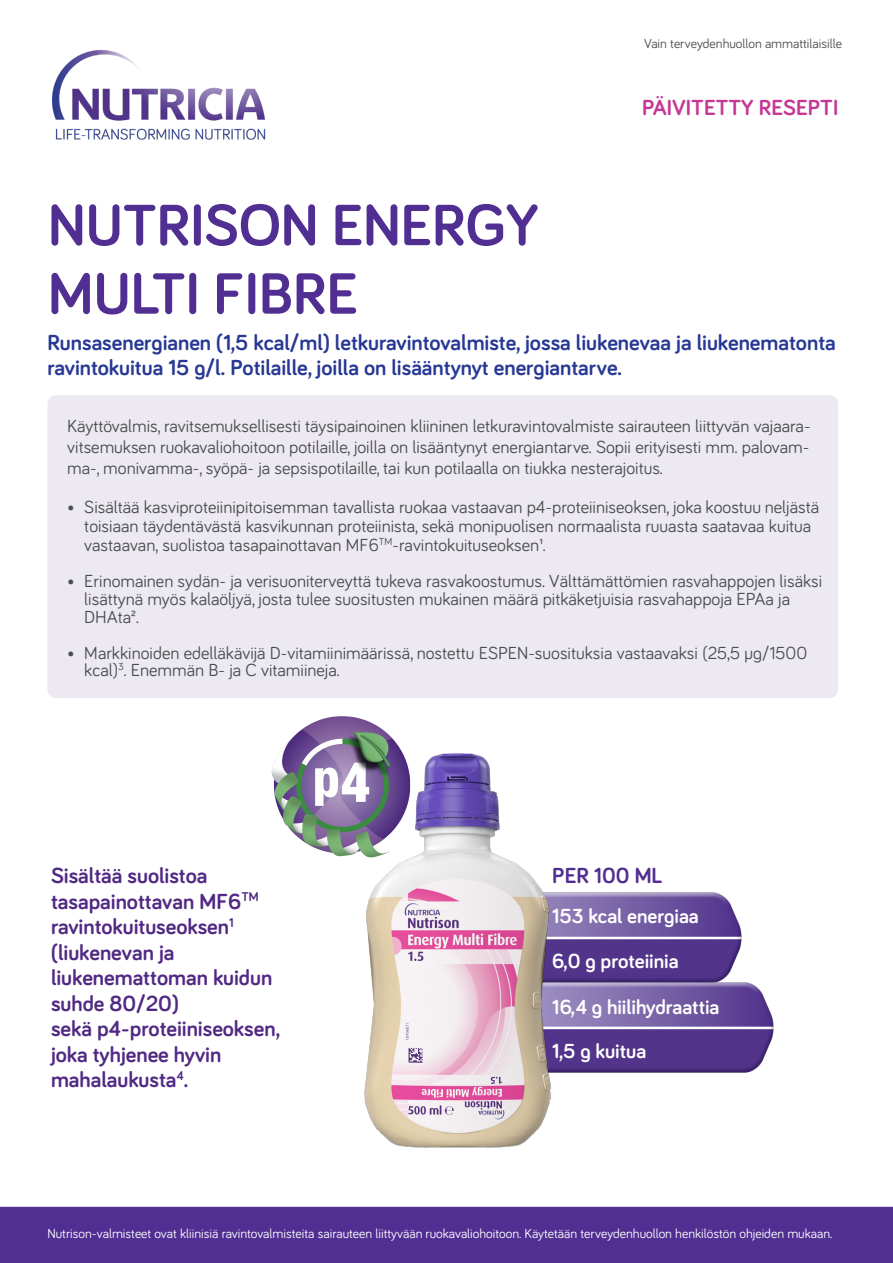
<style>
.page{position:relative;width:893px;height:1263px;background:#fff}
.page>*{position:absolute;margin:0;border:0;box-sizing:border-box;transform-origin:0 0}
.Otsikko{font:700 60px "Bariol";color:#502e92}
.Esittelyteksti{font:700 22.5px "Bariol";color:#512984}
.Esittelyteksti-2{font:700 22.5px "Bariol";color:#273895}
.Esittelyteksti-3{font:700 22.5px "Bariol";color:#c53895}
.Esittelyteksti-4{font:700 22.5px "Bariol";color:#502e92}
.t1{font:700 21px "Bariol";color:#fff}
.Leipis{font:18px/21px "Bariol";color:#4b4c4d}
.t2{font:13.5px "Bariol";color:#fff}
.t3{font:13.5px "Bariol";color:#4b4c4d}
</style>
<div class="page">
<img style="left:51px;top:50px;width:215px;height:90px">
<div style="left:0;top:1207px;width:893px;height:56px;background:#502e92"></div>
<div style="left:47px;top:395px;width:791px;height:303px;background:#ede9f2;border-radius:9px"></div>
<img style="left:574px;top:892px;width:168px;height:47px">
<img style="left:574px;top:939px;width:200px;height:134px">
<img style="left:364px;top:753px;width:210px;height:395px">
<img style="left:271px;top:716px;width:143px;height:145px">
<p class="t3" style="left:644px;top:34px;width:199px">Vain terveydenhuollon ammattilaisille</p>
<p class="Otsikko" style="left:48px;top:184px;width:492px">NUTRISON ENERGY</p>
<p class="Otsikko" style="left:48px;top:252px;width:311px">MULTI FIBRE</p>
<p class="Esittelyteksti-3" style="left:642px;top:92px;width:198px">PÄIVITETTY RESEPTI</p>
<p class="Esittelyteksti-2" style="left:47px;top:327px;width:790px">Runsasenergianen (1,5 kcal/ml) letkuravintovalmiste, jossa liukenevaa ja liukenematonta</p>
<p class="Esittelyteksti-2" style="left:47px;top:352px;width:576px">ravintokuitua 15 g/l. Potilaille, joilla on lisääntynyt energiantarve.</p>
<p class="Leipis" style="left:67px;top:414px;width:745px;text-align:justify">Käyttövalmis, ravitsemuksellisesti täysipainoinen kliininen letkuravintovalmiste sairauteen liittyvän vajaara&shy;vitsemuksen ruokavaliohoitoon potilaille, joilla on lisääntynyt energiantarve. Sopii erityisesti mm. palovam&shy;ma-, monivamma-, syöpä- ja sepsispotilaille, tai kun potilaalla on tiukka nesterajoitus.</p>
<p class="Leipis" style="left:84px;top:496px;width:736px;line-height:19.2px;text-indent:-17px">• Sisältää kasviproteiinipitoisemman tavallista ruokaa vastaavan p4-proteiiniseoksen, joka koostuu neljästä toisiaan täydentävästä kasvikunnan proteiinista, sekä monipuolisen normaalista ruuasta saatavaa kuitua vastaavan, suolistoa tasapainottavan MF6<sup>TM</sup>-ravintokuituseoksen1.</p>
<p class="Leipis" style="left:84px;top:571px;width:739px;line-height:17.7px;text-indent:-17px">• Erinomainen sydän- ja verisuoniterveyttä tukeva rasvakoostumus. Välttämättömien rasvahappojen lisäksi lisättynä myös kalaöljyä, josta tulee suositusten mukainen määrä pitkäketjuisia rasvahappoja EPAa ja<br>DHAta2.</p>
<p class="Leipis" style="left:84px;top:643px;width:724px;line-height:17.5px;text-indent:-17px">• Markkinoiden edelläkävijä D-vitamiinimäärissä, nostettu ESPEN-suosituksia vastaavaksi (25,5 µg/1500 kcal)<sup>3</sup>. Enemmän B- ja C vitamiineja.</p>
<p class="Esittelyteksti" style="left:51px;top:860px;width:158px">Sisältää suolistoa</p>
<p class="Esittelyteksti" style="left:51px;top:886px;width:209px">tasapainottavan MF6<sup>TM</sup></p>
<p class="Esittelyteksti" style="left:51px;top:911px;width:184px">ravintokuituseoksen<sup>1</sup></p>
<p class="Esittelyteksti" style="left:51px;top:937px;width:125px">(liukenevan ja</p>
<p class="Esittelyteksti" style="left:51px;top:962px;width:223px">liukenemattoman kuidun</p>
<p class="Esittelyteksti" style="left:51px;top:988px;width:129px">suhde 80/20)</p>
<p class="Esittelyteksti" style="left:51px;top:1013px;width:231px">sekä p4-proteiiniseoksen,</p>
<p class="Esittelyteksti" style="left:51px;top:1039px;width:172px">joka tyhjenee hyvin</p>
<p class="Esittelyteksti" style="left:51px;top:1064px;width:139px">mahalaukusta<sup>4</sup>.</p>
<p class="Esittelyteksti-4" style="left:552px;top:860px;width:112px">PER 100 ML</p>
<p class="t1" style="left:552px;top:902px;width:148px">153 kcal energiaa</p>
<p class="t1" style="left:552px;top:946px;width:128px">6,0 g proteiinia</p>
<p class="t1" style="left:552px;top:992px;width:169px">16,4 g hiilihydraattia</p>
<p class="t1" style="left:552px;top:1036px;width:95px">1,5 g kuitua</p>
<p class="t2" style="left:47px;top:1224px;width:786px">Nutrison-valmisteet ovat kliinisiä ravintovalmisteita sairauteen liittyvään ruokavaliohoitoon. Käytetään terveydenhuollon henkilöstön ohjeiden mukaan.</p>
</div>
